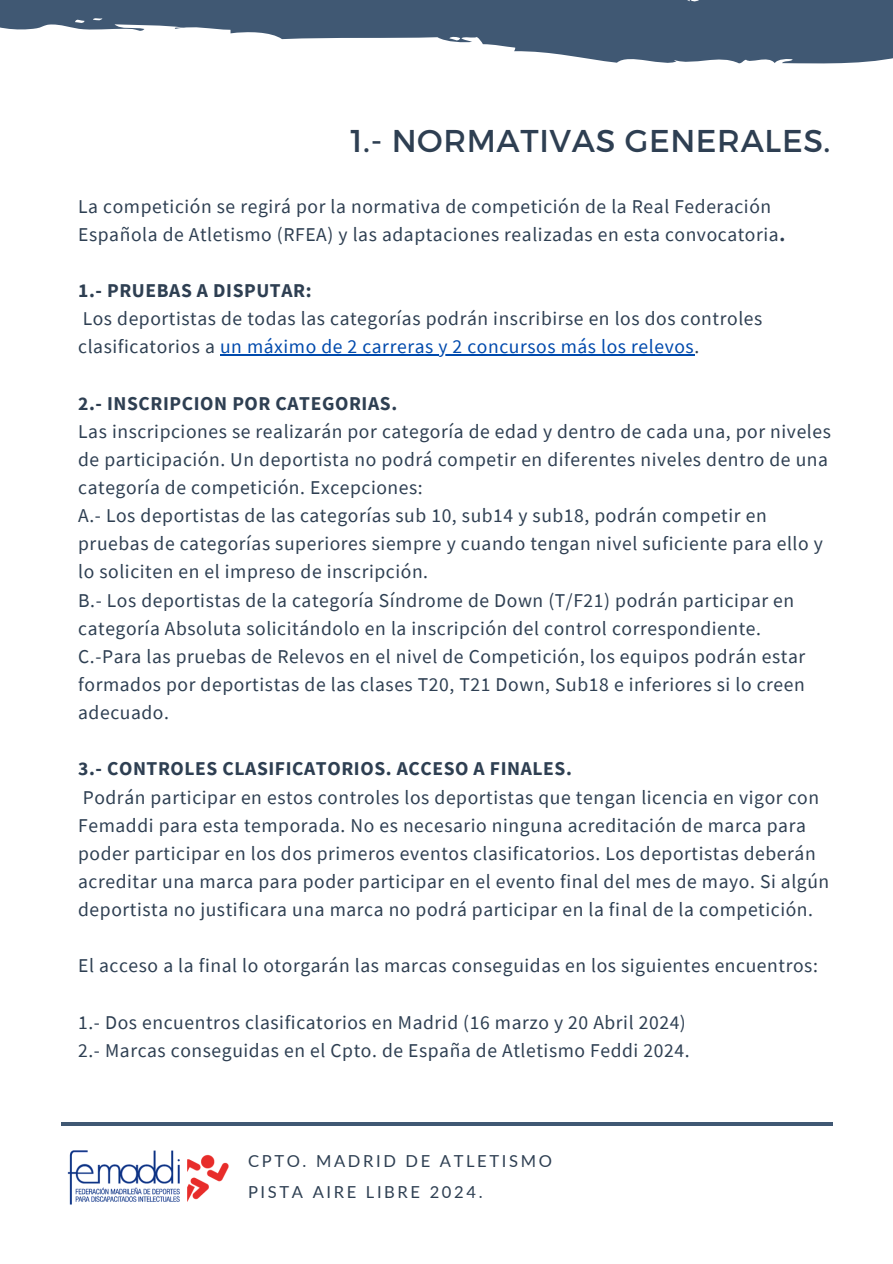
<style>
.page{position:relative;width:893px;height:1264px;background:#fff}
.page>*{position:absolute;margin:0;border:0;box-sizing:border-box;transform-origin:0 0}
.t1{font:31.5px "Montserrat";letter-spacing:.02em;color:#2e3f52}
.t2{font:19.5px/28.2px "Source Sans Pro";letter-spacing:.03em;color:#2e3f52}
.t3{font:16.5px "Lato";letter-spacing:.16em;color:#2e3f52}
.s1{font-weight:700}
.s2{color:#004aad}
</style>
<div class="page">
<svg style="left:0;top:0;width:892px;height:63px;fill:#405873"></svg>
<hr style="left:62px;top:1122px;width:770px;height:3px;background:#405873">
<hr style="left:220px;top:354px;width:474px;height:1px;background:#004aad">
<img style="left:67px;top:1150px;width:162px;height:55px">
<h2 class="t1" style="left:350px;top:120px;width:481px">1.- NORMATIVAS GENERALES.</h2>
<p class="t2" style="left:78px;top:191px;width:708px">La competición se regirá por la normativa de competición de la Real Federación<br>Española de Atletismo (RFEA) y las adaptaciones realizadas en esta convocatoria<span class="s1">.</span></p>
<h1 class="t2" style="left:78px;top:276px;width:685px"><span class="s1">1.- PRUEBAS A DISPUTAR:<br></span>Los deportistas de todas las categorías podrán inscribirse en los dos controles clasificatorios a <span class="s2">un máximo de 2 carreras y 2 concursos más los relevos</span>.</h1>
<h2 class="t2" style="left:78px;top:388px;width:754px"><span class="s1">2.- INSCRIPCION POR CATEGORIAS.<br></span>Las inscripciones se realizarán por categoría de edad y dentro de cada una, por niveles de participación. Un deportista no podrá competir en diferentes niveles dentro de una categoría de competición. Excepciones:</h2>
<h2 class="t2" style="left:78px;top:501px;width:746px">A.- Los deportistas de las categorías sub 10, sub14 y sub18, podrán competir en pruebas de categorías superiores siempre y cuando tengan nivel suficiente para ello y lo soliciten en el impreso de inscripción.<br>B.- Los deportistas de la categoría Síndrome de Down (T/F21) podrán participar en categoría Absoluta solicitándolo en la inscripción del control correspondiente.<br>C.-Para las pruebas de Relevos en el nivel de Competición, los equipos podrán estar formados por deportistas de las clases T20, T21 Down, Sub18 e inferiores si lo creen adecuado.</h2>
<h2 class="t2" style="left:78px;top:754px;width:742px"><span class="s1">3.- CONTROLES CLASIFICATORIOS. ACCESO A FINALES.<br></span>Podrán participar en estos controles los deportistas que tengan licencia en vigor con<br>Femaddi para esta temporada. No es necesario ninguna acreditación de marca para</h2>
<h2 class="t2" style="left:78px;top:838px;width:752px">poder participar en los dos primeros eventos clasificatorios. Los deportistas deberán acreditar una marca para poder participar en el evento final del mes de mayo. Si algún deportista no justificara una marca no podrá participar en la final de la competición.</h2>
<h2 class="t2" style="left:78px;top:951px;width:741px">El acceso a la final lo otorgarán las marcas conseguidas en los siguientes encuentros:</h2>
<h2 class="t2" style="left:78px;top:1007px;width:612px">1.- Dos encuentros clasificatorios en Madrid (16 marzo y 20 Abril 2024)<br>2.- Marcas conseguidas en el Cpto. de España de Atletismo Feddi 2024.</h2>
<h2 class="t3" style="left:248px;top:1150px;width:305px">CPTO. MADRID DE ATLETISMO</h2>
<p class="t3" style="left:248px;top:1181px;width:236px">PISTA AIRE LIBRE 2024.</p>
</div>
